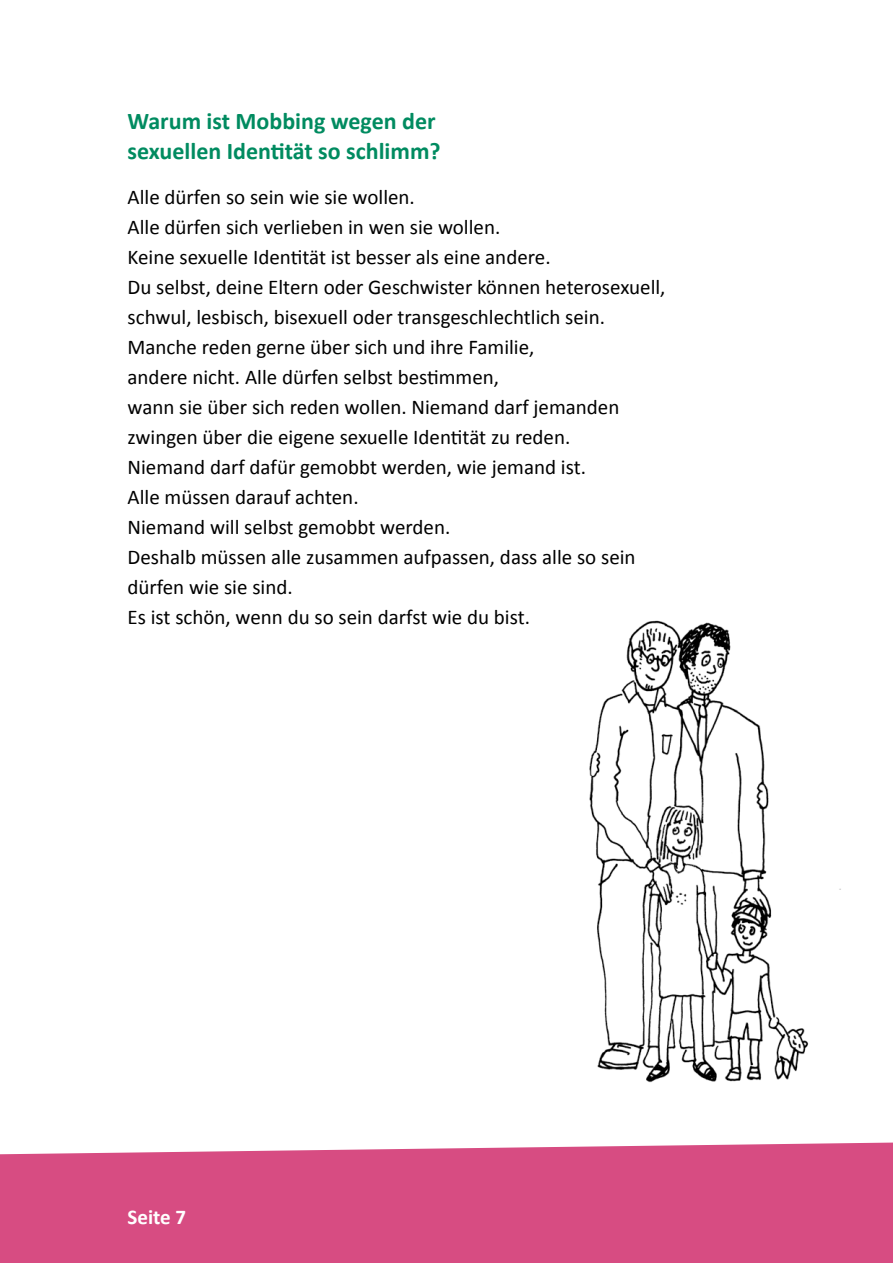
<style>
.page{position:relative;width:893px;height:1263px;background:#fff}
.page>*{position:absolute;margin:0;border:0;box-sizing:border-box;transform-origin:0 0}
.t1{font:700 24px/30px "Calibri";color:#008b60}
.Haupttext{font:21px/30px "Calibri";color:#000}
.t2{font:700 21px "Calibri";color:#fff}
</style>
<div class="page">
<img style="left:589px;top:620px;width:252px;height:463px">
<div style="left:0;top:1142px;width:893px;height:121px;background:#d74c82"></div>
<h3 class="t1" style="left:128px;top:106px;width:315px">Warum ist Mobbing wegen der sexuellen Identität so schlimm?</h3>
<p class="Haupttext" style="left:128px;top:182px;width:539px">Alle dürfen so sein wie sie wollen.<br>Alle dürfen sich verlieben in wen sie wollen.<br>Keine sexuelle Identität ist besser als eine andere.<br>Du selbst, deine Eltern oder Geschwister können heterosexuell, schwul, lesbisch, bisexuell oder transgeschlechtlich sein.<br>Manche reden gerne über sich und ihre Familie,<br>andere nicht. Alle dürfen selbst bestimmen,<br>wann sie über sich reden wollen. Niemand darf jemanden zwingen über die eigene sexuelle Identität zu reden.<br>Niemand darf dafür gemobbt werden, wie jemand ist.<br>Alle müssen darauf achten.<br>Niemand will selbst gemobbt werden.<br>Deshalb müssen alle zusammen aufpassen, dass alle so sein dürfen wie sie sind.<br>Es ist schön, wenn du so sein darfst wie du bist.</p>
<p class="t2" style="left:128px;top:1203px;width:60px">Seite 7</p>
</div>
